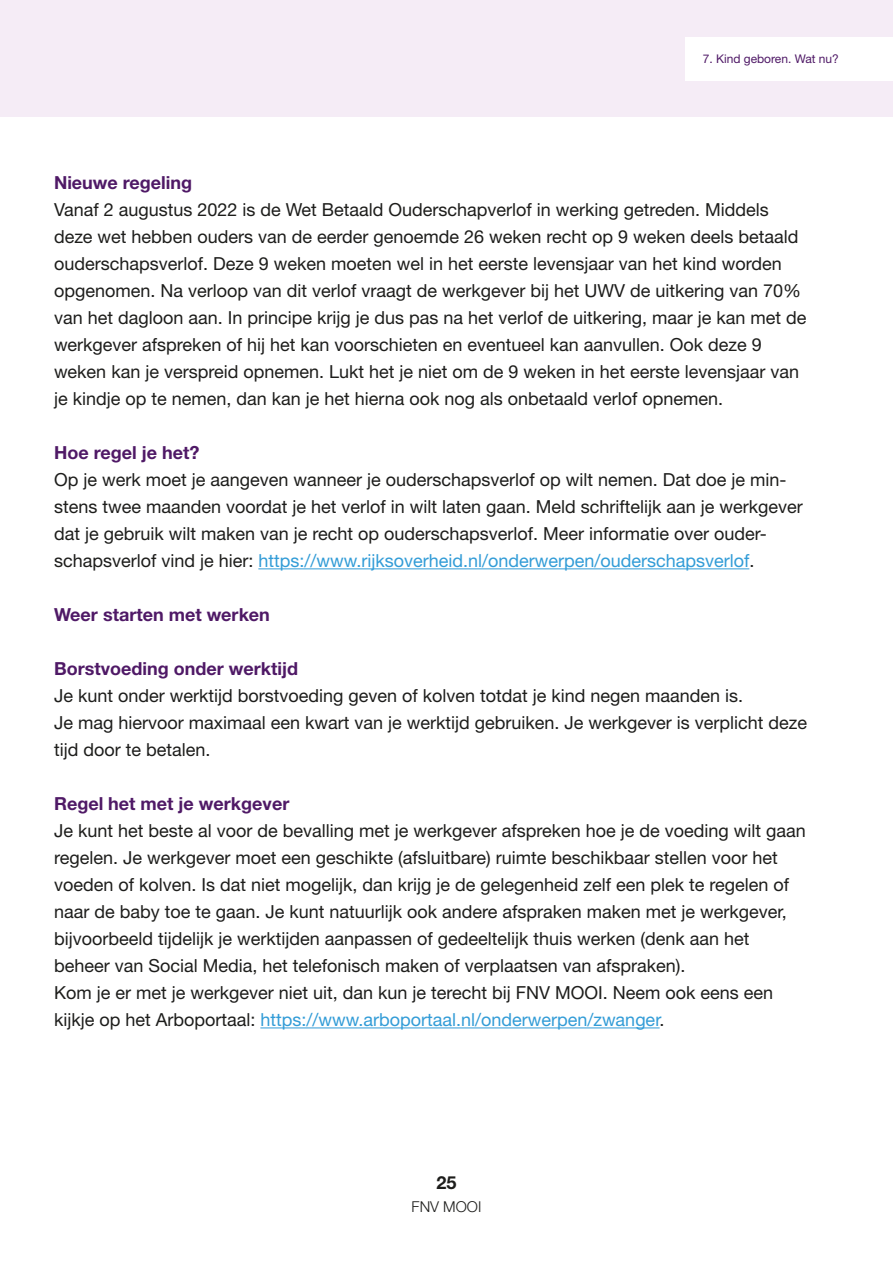
<style>
.page{position:relative;width:893px;height:1263px;background:#fff}
.page>*{position:absolute;margin:0;border:0;box-sizing:border-box;transform-origin:0 0}
.t1{font:18px/27px "Helvetica Neue LT Std";color:#1d1d1b}
.t2{font:700 18px "Helvetica Neue LT Std";color:#4f1966}
.t3{font:700 18px "Helvetica Neue LT Std";color:#1d1d1b}
.t4{font:300 15px "Helvetica Neue LT Std";color:#1d1d1b}
.t5{font:12px "Helvetica Neue LT Std";color:#4f1966}
.s1{color:#329cd7}
</style>
<div class="page">
<div style="left:0;top:0;width:893px;height:117px;background:#f5ecf6"></div>
<hr style="left:258px;top:568px;width:491px;height:1px;background:#329cd7">
<hr style="left:260px;top:1027px;width:400px;height:1px;background:#329cd7">
<div style="left:685px;top:37px;width:208px;height:43px;background:#fff"></div>
<p class="t5" style="left:703px;top:51px;width:138px">7. Kind geboren. Wat nu?</p>
<p class="t2" style="left:54px;top:171px;width:140px">Nieuwe regeling</p>
<p class="t1" style="left:54px;top:196px;width:754px">Vanaf 2 augustus 2022 is de Wet Betaald Ouderschapverlof in werking getreden. Middels deze wet hebben ouders van de eerder genoemde 26 weken recht op 9 weken deels betaald ouderschapsverlof. Deze 9 weken moeten wel in het eerste levensjaar van het kind worden opgenomen. Na verloop van dit verlof vraagt de werkgever bij het UWV de uitkering van 70% van het dagloon aan. In principe krijg je dus pas na het verlof de uitkering, maar je kan met de werkgever afspreken of hij het kan voorschieten en eventueel kan aanvullen. Ook deze 9 weken kan je verspreid opnemen. Lukt het je niet om de 9 weken in het eerste levensjaar van je kindje op te nemen, dan kan je het hierna ook nog als onbetaald verlof opnemen.</p>
<p class="t2" style="left:54px;top:441px;width:147px">Hoe regel je het?</p>
<p class="t1" style="left:54px;top:466px;width:750px">Op je werk moet je aangeven wanneer je ouderschapsverlof op wilt nemen. Dat doe je min&shy;stens twee maanden voordat je het verlof in wilt laten gaan. Meld schriftelijk aan je werkgever dat je gebruik wilt maken van je recht op ouderschapsverlof. Meer informatie over ouder&shy;schapsverlof vind je hier: <span class="s1">https://www.rijksoverheid.nl/onderwerpen/ouderschapsverlof</span>.</p>
<p class="t2" style="left:54px;top:603px;width:217px">Weer starten met werken</p>
<p class="t2" style="left:54px;top:657px;width:245px">Borstvoeding onder werktijd</p>
<p class="t1" style="left:54px;top:682px;width:755px">Je kunt onder werktijd borstvoeding geven of kolven totdat je kind negen maanden is.<br>Je mag hiervoor maximaal een kwart van je werktijd gebruiken. Je werkgever is verplicht deze tijd door te betalen.</p>
<p class="t2" style="left:54px;top:792px;width:237px">Regel het met je werkgever</p>
<p class="t1" style="left:54px;top:817px;width:753px">Je kunt het beste al voor de bevalling met je werkgever afspreken hoe je de voeding wilt gaan regelen. Je werkgever moet een geschikte (afsluitbare) ruimte beschikbaar stellen voor het voeden of kolven. Is dat niet mogelijk, dan krijg je de gelegenheid zelf een plek te regelen of naar de baby toe te gaan. Je kunt natuurlijk ook andere afspraken maken met je werkgever, bijvoorbeeld tijdelijk je werktijden aanpassen of gedeeltelijk thuis werken (denk aan het beheer van Social Media, het telefonisch maken of verplaatsen van afspraken).<br>Kom je er met je werkgever niet uit, dan kun je terecht bij FNV MOOI. Neem ook eens een kijkje op het Arboportaal: <span class="s1">https://www.arboportaal.nl/onderwerpen/zwanger</span>.</p>
<p class="t3" style="left:436px;top:1171px;width:22px">25</p>
<p class="t4" style="left:412px;top:1197px;width:71px">FNV MOOI</p>
</div>
